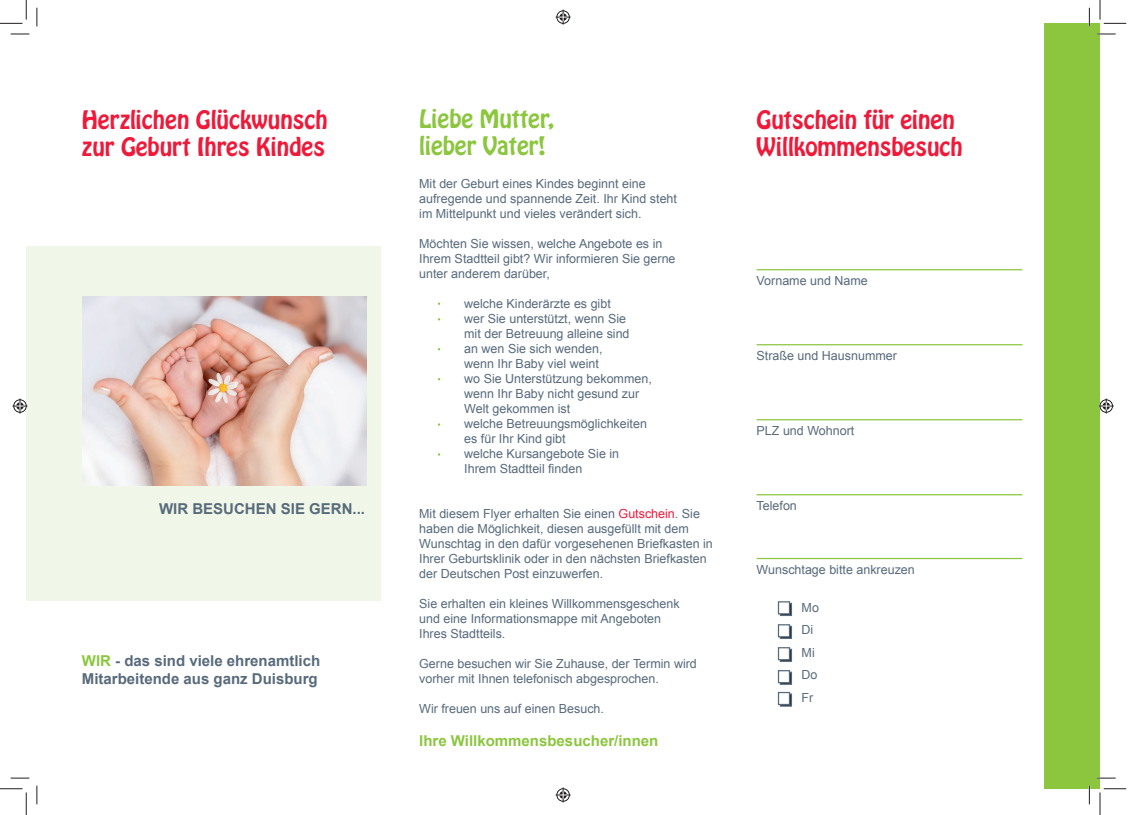
<style>
.page{position:relative;width:1134px;height:815px;background:#fff}
.page>*{position:absolute;margin:0;border:0;box-sizing:border-box;transform-origin:0 0}
.t1{font:22.5px/27px "Hobo Std";color:#ed1a3a}
.t2{font:22.5px/27px "Hobo Std";color:#8bc63e}
.t3{font:700 15px/18px "Arial";color:#576a7b}
.t4{font:700 15px "Arial";color:#8bc63e}
.t5{font:12.5px/15px "Arial";color:#576a7b}
.s1{color:#8bc63e}
.s2{color:#ed1a3a}
</style>
<div class="page">
<div style="left:26px;top:246px;width:355px;height:355px;background:#f1f7e8"></div>
<hr style="left:757px;top:269px;width:265px;height:1px;background:#8bc63e">
<hr style="left:757px;top:344px;width:265px;height:1px;background:#8bc63e">
<hr style="left:757px;top:419px;width:265px;height:1px;background:#8bc63e">
<hr style="left:757px;top:494px;width:265px;height:1px;background:#8bc63e">
<hr style="left:757px;top:558px;width:265px;height:1px;background:#8bc63e">
<div style="left:1044px;top:23px;width:56px;height:766px;background:#8bc63e"></div>
<img style="left:83px;top:296px;width:283px;height:189px">
<div style="left:780px;top:603px;width:12px;height:13px;border:1px solid #576a7b"></div>
<div style="left:778px;top:602px;width:11px;height:12px;background:#fff"></div>
<div style="left:778px;top:601px;width:12px;height:13px;border:1px solid #576a7b"></div>
<div style="left:780px;top:693px;width:12px;height:14px;border:1px solid #576a7b"></div>
<div style="left:778px;top:692px;width:11px;height:12px;background:#fff"></div>
<div style="left:778px;top:692px;width:12px;height:13px;border:1px solid #576a7b"></div>
<div style="left:780px;top:672px;width:12px;height:13px;border:1px solid #576a7b"></div>
<div style="left:778px;top:671px;width:11px;height:12px;background:#fff"></div>
<div style="left:778px;top:670px;width:12px;height:13px;border:1px solid #576a7b"></div>
<div style="left:780px;top:649px;width:12px;height:13px;border:1px solid #576a7b"></div>
<div style="left:778px;top:648px;width:11px;height:12px;background:#fff"></div>
<div style="left:778px;top:647px;width:12px;height:13px;border:1px solid #576a7b"></div>
<div style="left:780px;top:626px;width:12px;height:13px;border:1px solid #576a7b"></div>
<div style="left:778px;top:625px;width:11px;height:12px;background:#fff"></div>
<div style="left:778px;top:624px;width:12px;height:13px;border:1px solid #576a7b"></div>
<svg style="left:11px;top:33px;width:18px;height:2px"></svg>
<svg style="left:1097px;top:33px;width:18px;height:2px"></svg>
<svg style="left:11px;top:777px;width:18px;height:2px"></svg>
<svg style="left:1097px;top:777px;width:18px;height:2px"></svg>
<svg style="left:36px;top:8px;width:2px;height:18px"></svg>
<svg style="left:36px;top:786px;width:2px;height:18px"></svg>
<svg style="left:1088px;top:8px;width:2px;height:18px"></svg>
<svg style="left:1088px;top:786px;width:2px;height:18px"></svg>
<svg style="left:0;top:0;width:27px;height:24px"></svg>
<svg style="left:0;top:788px;width:27px;height:27px"></svg>
<svg style="left:1100px;top:0;width:26px;height:24px"></svg>
<svg style="left:1100px;top:788px;width:26px;height:27px"></svg>
<svg style="left:556px;top:10px;width:15px;height:15px"></svg>
<svg style="left:556px;top:787px;width:15px;height:15px"></svg>
<svg style="left:13px;top:399px;width:15px;height:15px"></svg>
<svg style="left:1099px;top:399px;width:15px;height:15px"></svg>
<h1 class="t1" style="left:82px;top:108px;width:247px">Herzlichen Glückwunsch zur Geburt Ihres Kindes</h1>
<p class="t3" style="left:159px;top:500px;width:207px">WIR BESUCHEN SIE GERN...</p>
<p class="t3" style="left:82px;top:652px;width:240px"><span class="s1">WIR</span> - das sind viele ehrenamtlich<br>Mitarbeitende aus ganz Duisburg</p>
<h1 class="t2" style="left:419px;top:107px;width:136px">Liebe Mutter, lieber Vater!</h1>
<p class="t5" style="left:419px;top:176px;width:259px">Mit der Geburt eines Kindes beginnt eine aufregende und spannende Zeit. Ihr Kind steht im Mittelpunkt und vieles verändert sich.</p>
<p class="t5" style="left:419px;top:236px;width:258px">Möchten Sie wissen, welche Angebote es in<br>Ihrem Stadtteil gibt? Wir informieren Sie gerne unter anderem darüber,</p>
<p class="t5" style="left:464px;top:296px;width:189px">welche Kinderärzte es gibt<br>wer Sie unterstützt, wenn Sie<br>mit der Betreuung alleine sind<br>an wen Sie sich wenden,<br>wenn Ihr Baby viel weint<br>wo Sie Unterstützung bekommen, wenn Ihr Baby nicht gesund zur<br>Welt gekommen ist<br>welche Betreuungsmöglichkeiten es für Ihr Kind gibt<br>welche Kursangebote Sie in<br>Ihrem Stadtteil finden</p>
<p class="t5" style="left:419px;top:506px;width:295px">Mit diesem Flyer erhalten Sie einen <span class="s2">Gutschein</span>. Sie haben die Möglichkeit, diesen ausgefüllt mit dem Wunschtag in den dafür vorgesehenen Briefkasten in Ihrer Geburtsklinik oder in den nächsten Briefkasten der Deutschen Post einzuwerfen.</p>
<p class="t5" style="left:419px;top:596px;width:262px">Sie erhalten ein kleines Willkommensgeschenk und eine Informationsmappe mit Angeboten<br>Ihres Stadtteils.</p>
<p class="t5" style="left:419px;top:656px;width:279px">Gerne besuchen wir Sie Zuhause, der Termin wird vorher mit Ihnen telefonisch abgesprochen.</p>
<p class="t5" style="left:419px;top:701px;width:186px">Wir freuen uns auf einen Besuch.</p>
<p class="t4" style="left:419px;top:733px;width:241px">Ihre Willkommensbesucher/innen</p>
<h1 class="t1" style="left:757px;top:108px;width:208px">Gutschein für einen<br>Willkommensbesuch</h1>
<p class="t5" style="left:757px;top:274px;width:113px">Vorname und Name</p>
<p class="t5" style="left:757px;top:349px;width:142px">Straße und Hausnummer</p>
<p class="t5" style="left:757px;top:424px;width:99px">PLZ und Wohnort</p>
<p class="t5" style="left:757px;top:499px;width:42px">Telefon</p>
<p class="t5" style="left:757px;top:562px;width:160px">Wunschtage bitte ankreuzen</p>
<p class="t5" style="left:802px;top:596px;width:19px;line-height:22.5px">Mo<br>Di<br>Mi<br>Do<br>Fr</p>
</div>
